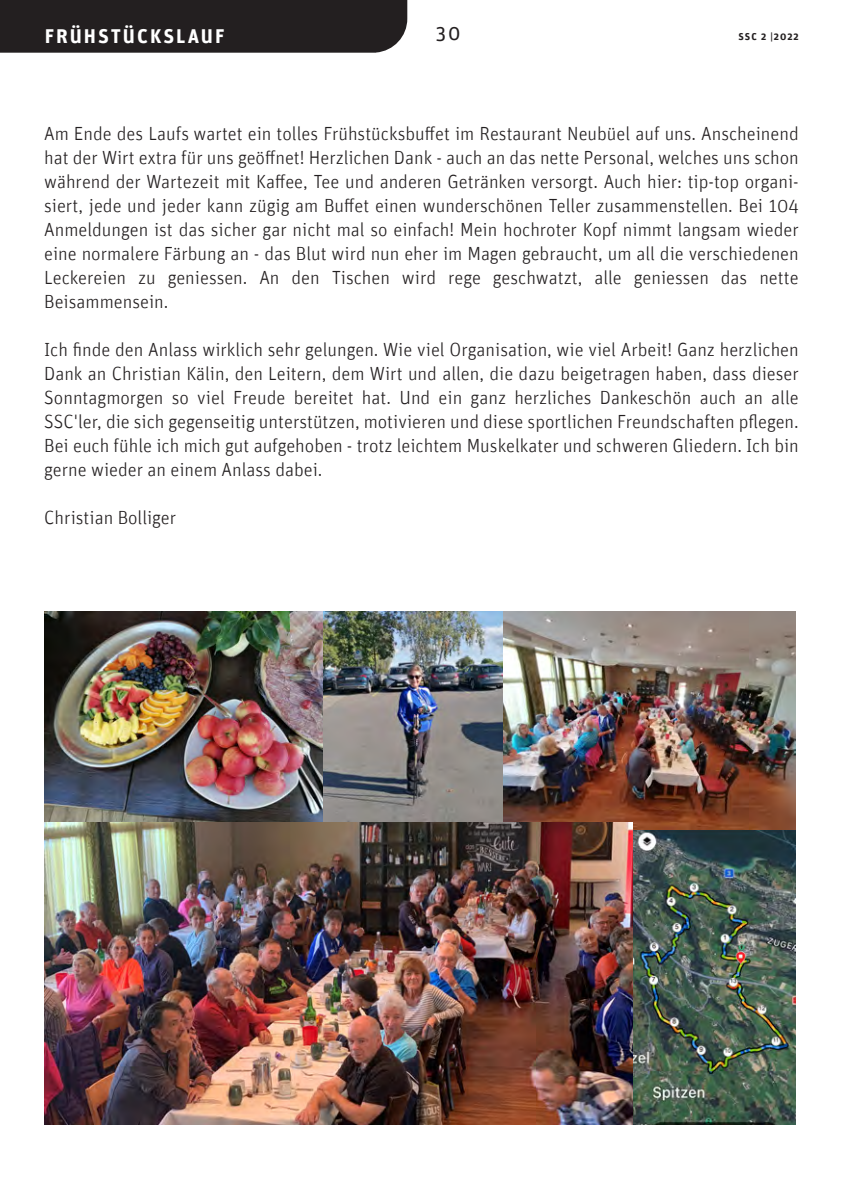
<style>
.page{position:relative;width:843px;height:1194px;background:#fff}
.page>*{position:absolute;margin:0;border:0;box-sizing:border-box;transform-origin:0 0}
.t1{font:700 20px "Unit";letter-spacing:.1em;color:#fff}
.t2{font:20px "Unit";color:#231f20}
.t3{font:300 19px/24px "Unit";color:#231f20;text-align:justify}
.t4{font:700 10px "Unit";letter-spacing:.1em;color:#231f20}
</style>
<div class="page">
<img style="left:632px;top:829px;width:163px;height:295px">
<img style="left:44px;top:612px;width:279px;height:210px">
<img style="left:323px;top:612px;width:180px;height:210px">
<img style="left:503px;top:612px;width:292px;height:217px">
<img style="left:44px;top:822px;width:588px;height:302px">
<div style="left:0;top:0;width:407px;height:53px;background:#231f20"></div>
<p class="t1" style="left:45px;top:24px;width:181px">FRÜHSTÜCKSLAUF</p>
<p class="t2" style="left:435px;top:21px;width:26px">30</p>
<p class="t4" style="left:738px;top:30px;width:62px">SSC 2 |2022</p>
<p class="t3" style="left:44px;top:121px;width:756px">Am Ende des Laufs wartet ein tolles Frühstücksbuffet im Restaurant Neubüel auf uns. Anscheinend hat der Wirt extra für uns geöffnet! Herzlichen Dank - auch an das nette Personal, welches uns schon während der Wartezeit mit Kaffee, Tee und anderen Getränken versorgt. Auch hier: tip-top organi&shy;siert, jede und jeder kann zügig am Buffet einen wunderschönen Teller zusammenstellen. Bei 104<br>Anmeldungen ist das sicher gar nicht mal so einfach! Mein hochroter Kopf nimmt langsam wieder eine normalere Färbung an - das Blut wird nun eher im Magen gebraucht, um all die verschiedenen Leckereien zu geniessen. An den Tischen wird rege geschwatzt, alle geniessen das nette Beisammensein.</p>
<p class="t3" style="left:44px;top:337px;width:756px">Ich finde den Anlass wirklich sehr gelungen. Wie viel Organisation, wie viel Arbeit! Ganz herzlichen Dank an Christian Kälin, den Leitern, dem Wirt und allen, die dazu beigetragen haben, dass dieser Sonntagmorgen so viel Freude bereitet hat. Und ein ganz herzliches Dankeschön auch an alle SSC'ler, die sich gegenseitig unterstützen, motivieren und diese sportlichen Freundschaften pflegen.<br>Bei euch fühle ich mich gut aufgehoben - trotz leichtem Muskelkater und schweren Gliedern. Ich bin gerne wieder an einem Anlass dabei.</p>
<p class="t3" style="left:44px;top:505px;width:133px">Christian Bolliger</p>
</div>
